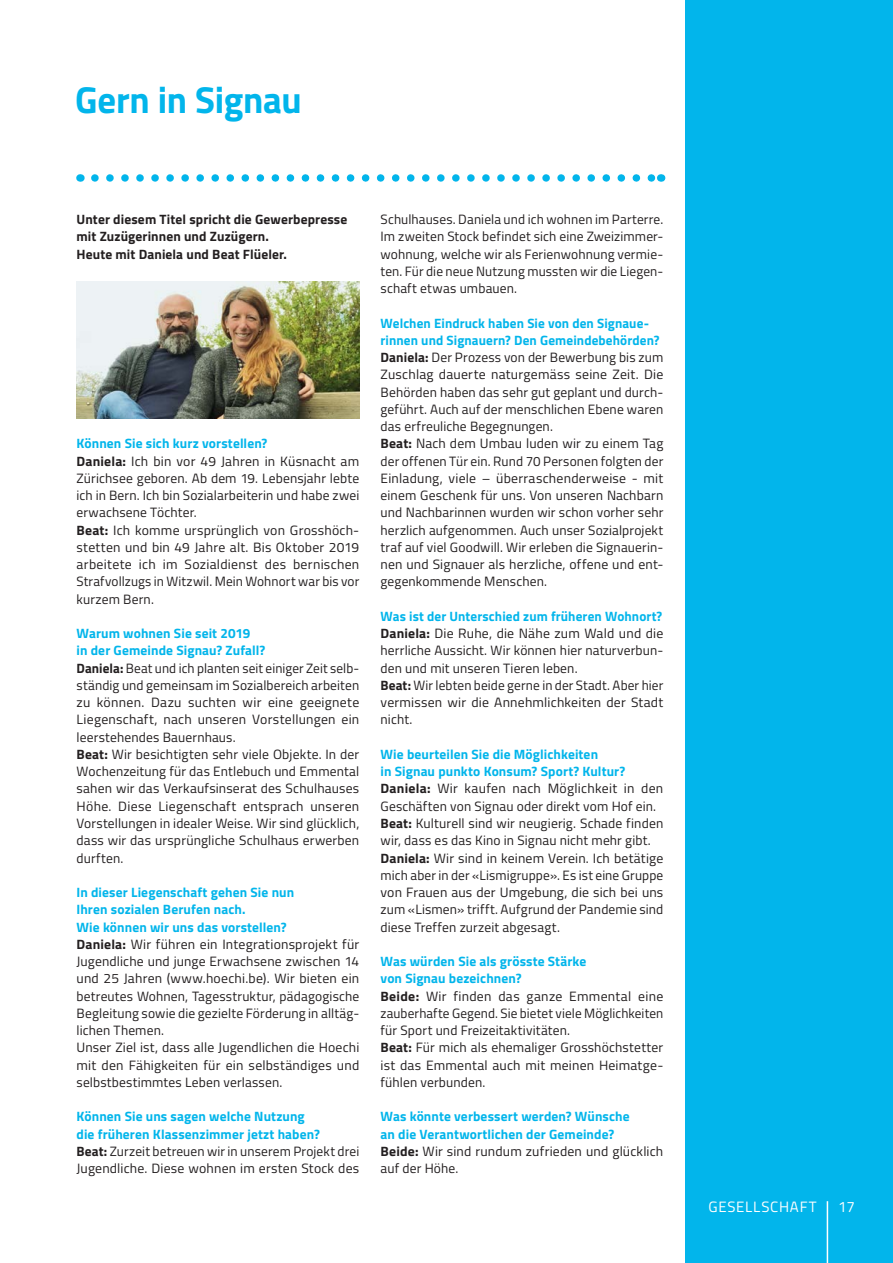
<style>
.page{position:relative;width:893px;height:1263px;background:#fff}
.page>*{position:absolute;margin:0;border:0;box-sizing:border-box;transform-origin:0 0}
.t1{font:700 37.5px "Titillium";letter-spacing:-.01em;color:#02b5eb}
.t2{font:15px "Titillium";letter-spacing:.05em;color:#fff}
.t3{font:13.5px/17.2px "Titillium";letter-spacing:.01em;color:#231f20}
.t4{font:700 13.5px/17.2px "Titillium";letter-spacing:.01em;color:#02b5eb}
.t5{font:700 13.5px/17.2px "Titillium";letter-spacing:.01em;color:#231f20}
.s1{font-weight:700;color:#02b5eb}
.s2{font-weight:700}
.s3{color:#231f20}
.s4{font-weight:400;color:#231f20}
</style>
<div class="page">
<div style="left:686px;top:0;width:207px;height:1263px;background:#02b5eb"></div>
<svg style="left:95px;top:174px;width:558px;height:8px"></svg>
<img style="left:76px;top:281px;width:284px;height:137px">
<hr style="left:827px;top:1201px;width:1px;height:62px;background:#fff">
<h1 class="t1" style="left:75px;top:71px;width:228px">Gern in Signau</h1>
<p class="t5" style="left:77px;top:210px;width:272px">Unter diesem Titel spricht die Gewerbepresse mit Zuzügerinnen und Zuzügern.<br>Heute mit Daniela und Beat Flüeler.</p>
<p class="t3" style="left:77px;top:434px;width:284px"><span class="s1">Können Sie sich kurz vorstellen?<br></span><span class="s2">Daniela:</span> Ich bin vor 49 Jahren in Küsnacht am Zürichsee geboren. Ab dem 19. Lebensjahr lebte ich in Bern. Ich bin Sozialarbeiterin und habe zwei erwachsene Töchter.<br><span class="s2">Beat:</span> Ich komme ursprünglich von Grosshöch&shy;stetten und bin 49 Jahre alt. Bis Oktober 2019 arbeitete ich im Sozialdienst des bernischen Strafvollzugs in Witzwil. Mein Wohnort war bis vor kurzem Bern.</p>
<p class="t3" style="left:77px;top:624px;width:284px"><span class="s1">Warum wohnen Sie seit 2019<br>in der Gemeinde Signau? Zufall?<br></span><span class="s2">Daniela:</span> Beat und ich planten seit einiger Zeit selb&shy;ständig und gemeinsam im Sozialbereich arbeiten zu können. Dazu suchten wir eine geeignete Liegenschaft, nach unseren Vorstellungen ein leerstehendes Bauernhaus.<br><span class="s2">Beat:</span> Wir besichtigten sehr viele Objekte. In der Wochenzeitung für das Entlebuch und Emmental sahen wir das Verkaufsinserat des Schulhauses Höhe. Diese Liegenschaft entsprach unseren Vorstellungen in idealer Weise. Wir sind glücklich, dass wir das ursprüngliche Schulhaus erwerben durften.</p>
<p class="t3" style="left:77px;top:883px;width:284px"><span class="s1">In dieser Liegenschaft gehen Sie nun<br>Ihren sozialen Berufen nach.<br>Wie können wir uns das vorstellen?<br></span><span class="s2">Daniela:</span> Wir führen ein Integrationsprojekt für Jugendliche und junge Erwachsene zwischen 14 und 25 Jahren (www.hoechi.be). Wir bieten ein betreutes Wohnen, Tagesstruktur, pädagogische Begleitung sowie die gezielte Förderung in alltäg&shy;lichen Themen.<br>Unser Ziel ist, dass alle Jugendlichen die Hoechi mit den Fähigkeiten für ein selbständiges und selbstbestimmtes Leben verlassen.</p>
<p class="t3" style="left:77px;top:1107px;width:284px"><span class="s1">Können Sie uns sagen welche Nutzung<br>die früheren Klassenzimmer jetzt haben?<br></span><span class="s2">Beat:</span> Zurzeit betreuen wir in unserem Projekt drei Jugendliche. Diese wohnen im ersten Stock des</p>
<p class="t3" style="left:381px;top:210px;width:284px;text-align:justify">Schulhauses. Daniela und ich wohnen im Parterre.<br>Im zweiten Stock befindet sich eine Zweizimmer&shy;wohnung, welche wir als Ferienwohnung vermie&shy;ten. Für die neue Nutzung mussten wir die Liegen&shy;schaft etwas umbauen.</p>
<p class="t3" style="left:381px;top:314px;width:284px"><span class="s1">Welchen Eindruck haben Sie von den Signaue&shy;rinnen und Signauern? Den Gemeindebehörden?<br></span><span class="s2">Daniela:</span> Der Prozess von der Bewerbung bis zum Zuschlag dauerte naturgemäss seine Zeit. Die Behörden haben das sehr gut geplant und durch&shy;geführt. Auch auf der menschlichen Ebene waren das erfreuliche Begegnungen.<br><span class="s2">Beat:</span> Nach dem Umbau luden wir zu einem Tag der offenen Tür ein. Rund 70 Personen folgten der Einladung, viele – überraschenderweise - mit einem Geschenk für uns. Von unseren Nachbarn und Nachbarinnen wurden wir schon vorher sehr herzlich aufgenommen. Auch unser Sozialprojekt traf auf viel Goodwill. Wir erleben die Signauerin&shy;nen und Signauer als herzliche, offene und ent&shy;gegenkommende Menschen.</p>
<p class="t3" style="left:381px;top:607px;width:284px"><span class="s1">Was ist der Unterschied zum früheren Wohnort?<br></span><span class="s2">Daniela:</span> Die Ruhe, die Nähe zum Wald und die herrliche Aussicht. Wir können hier naturverbun&shy;den und mit unseren Tieren leben.<br><span class="s2">Beat:</span> Wir lebten beide gerne in der Stadt. Aber hier vermissen wir die Annehmlichkeiten der Stadt nicht.</p>
<p class="t3" style="left:381px;top:745px;width:284px"><span class="s1">Wie beurteilen Sie die Möglichkeiten<br>in Signau punkto Konsum? Sport? Kultur?<br></span><span class="s2">Daniela:</span> Wir kaufen nach Möglichkeit in den Geschäften von Signau oder direkt vom Hof ein.<br><span class="s2">Beat:</span> Kulturell sind wir neugierig. Schade finden wir, dass es das Kino in Signau nicht mehr gibt.<br><span class="s2">Daniela:</span> Wir sind in keinem Verein. Ich betätige mich aber in der «Lismigruppe». Es ist eine Gruppe von Frauen aus der Umgebung, die sich bei uns zum «Lismen» trifft. Aufgrund der Pandemie sind diese Treffen zurzeit abgesagt.</p>
<p class="t3" style="left:381px;top:952px;width:284px"><span class="s1">Was würden Sie als grösste Stärke<br>von Signau bezeichnen?<br></span><span class="s2">Beide:</span> Wir finden das ganze Emmental eine zauberhafte Gegend. Sie bietet viele Möglichkeiten für Sport und Freizeitaktivitäten.<br><span class="s2">Beat:</span> Für mich als ehemaliger Grosshöchstetter ist das Emmental auch mit meinen Heimatge&shy;fühlen verbunden.</p>
<p class="t4" style="left:381px;top:1107px;width:284px">Was könnte verbessert werden? Wünsche<br>an die Verantwortlichen der Gemeinde?<br><span class="s3">Beide:</span> <span class="s4">Wir sind rundum zufrieden und glücklich auf der Höhe.</span></p>
<p class="t2" style="left:708px;top:1195px;width:110px">GESELLSCHAFT</p>
<p class="t2" style="left:838px;top:1195px;width:18px">17</p>
</div>
